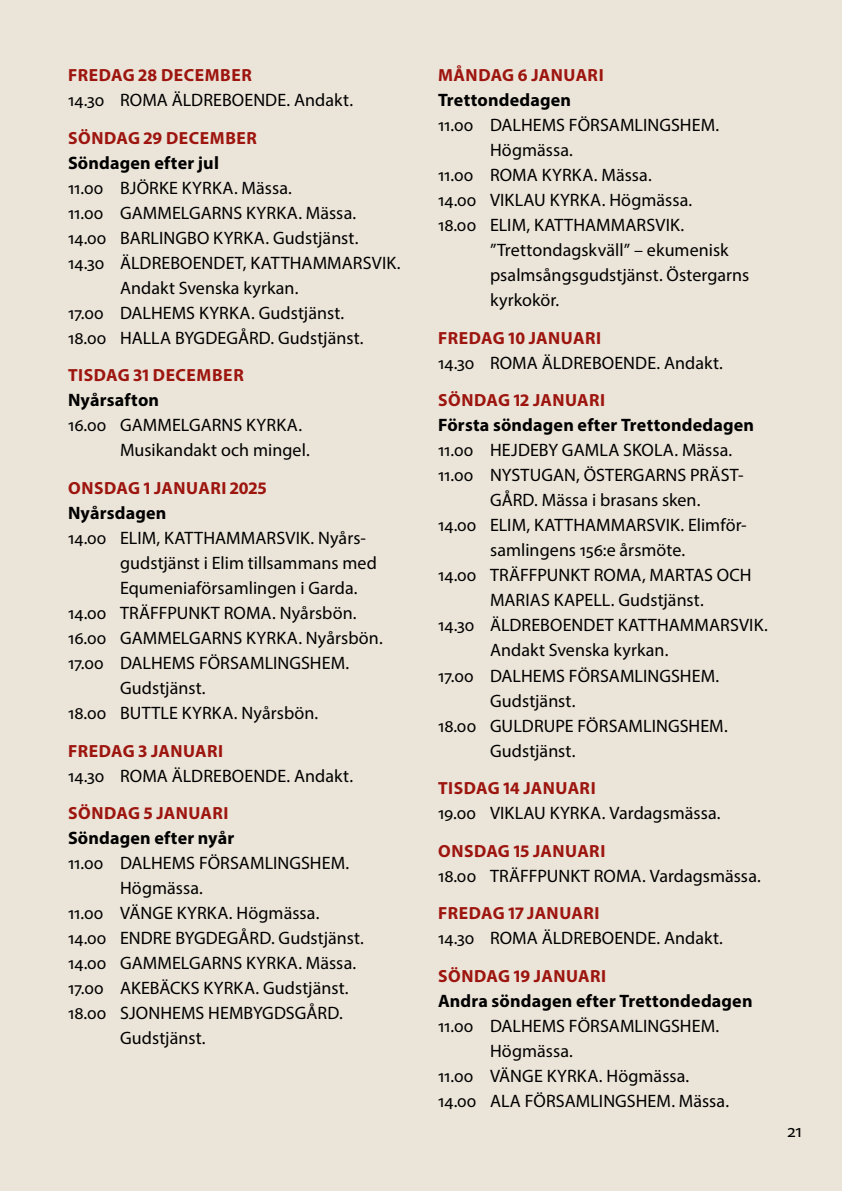
<style>
.page{position:relative;width:842px;height:1191px;background:#ebe4d8}
.page>*{position:absolute;margin:0;border:0;box-sizing:border-box;transform-origin:0 0}
.t1{font:18.4px "Myriad Pro";color:#000}
.t2{font:18px/25px "Myriad Pro";letter-spacing:.005em;color:#000}
.t3{font:700 18px "Myriad Pro";letter-spacing:.01em;color:#000}
.t4{font:700 17.6px "Myriad Pro";letter-spacing:.025em;color:#9d150f}
</style>
<div class="page">
<p class="t4" style="left:68px;top:64px;width:185px">FREDAG 28 DECEMBER</p>
<p class="t2" style="left:68px;top:87px;width:287px">14.30 ROMA ÄLDREBOENDE. Andakt.</p>
<p class="t4" style="left:68px;top:126px;width:190px">SÖNDAG 29 DECEMBER</p>
<p class="t3" style="left:68px;top:151px;width:152px">Söndagen efter jul</p>
<p class="t2" style="left:68px;top:175px;width:225px">11.00 BJÖRKE KYRKA. Mässa.</p>
<p class="t2" style="left:68px;top:200px;width:290px">11.00 GAMMELGARNS KYRKA. Mässa.</p>
<p class="t2" style="left:68px;top:225px;width:292px">14.00 BARLINGBO KYRKA. Gudstjänst.</p>
<p class="t2" style="left:68px;top:250px;width:334px">14.30 ÄLDREBOENDET, KATTHAMMARSVIK.</p>
<p class="t2" style="left:120px;top:275px;width:180px">Andakt Svenska kyrkan.</p>
<p class="t2" style="left:68px;top:300px;width:278px">17.00 DALHEMS KYRKA. Gudstjänst.</p>
<p class="t2" style="left:68px;top:325px;width:297px">18.00 HALLA BYGDEGÅRD. Gudstjänst.</p>
<p class="t4" style="left:68px;top:364px;width:177px">TISDAG 31 DECEMBER</p>
<p class="t3" style="left:68px;top:388px;width:93px">Nyårsafton</p>
<p class="t2" style="left:120px;top:412px;width:191px;text-indent:-52px">16.00 GAMMELGARNS KYRKA.<br>Musikandakt och mingel.</p>
<p class="t4" style="left:68px;top:476px;width:200px">ONSDAG 1 JANUARI 2025</p>
<p class="t3" style="left:68px;top:501px;width:100px">Nyårsdagen</p>
<p class="t2" style="left:68px;top:525px;width:300px">14.00 ELIM, KATTHAMMARSVIK. Nyårs-</p>
<p class="t2" style="left:120px;top:550px;width:258px">gudstjänst i Elim tillsammans med</p>
<p class="t2" style="left:120px;top:575px;width:239px">Equmeniaförsamlingen i Garda.</p>
<p class="t2" style="left:68px;top:600px;width:290px">14.00 TRÄFFPUNKT ROMA. Nyårsbön.</p>
<p class="t2" style="left:68px;top:625px;width:316px">16.00 GAMMELGARNS KYRKA. Nyårsbön.</p>
<p class="t2" style="left:68px;top:650px;width:283px">17.00 DALHEMS FÖRSAMLINGSHEM.</p>
<p class="t2" style="left:120px;top:675px;width:87px">Gudstjänst.</p>
<p class="t2" style="left:68px;top:700px;width:252px">18.00 BUTTLE KYRKA. Nyårsbön.</p>
<p class="t4" style="left:68px;top:739px;width:157px">FREDAG 3 JANUARI</p>
<p class="t2" style="left:68px;top:762px;width:287px">14.30 ROMA ÄLDREBOENDE. Andakt.</p>
<p class="t4" style="left:68px;top:801px;width:162px">SÖNDAG 5 JANUARI</p>
<p class="t3" style="left:68px;top:826px;width:168px">Söndagen efter nyår</p>
<p class="t2" style="left:68px;top:850px;width:283px">11.00 DALHEMS FÖRSAMLINGSHEM.</p>
<p class="t2" style="left:120px;top:875px;width:84px">Högmässa.</p>
<p class="t2" style="left:68px;top:900px;width:253px">11.00 VÄNGE KYRKA. Högmässa.</p>
<p class="t2" style="left:68px;top:925px;width:297px">14.00 ENDRE BYGDEGÅRD. Gudstjänst.</p>
<p class="t2" style="left:68px;top:950px;width:290px">14.00 GAMMELGARNS KYRKA. Mässa.</p>
<p class="t2" style="left:68px;top:975px;width:282px">17.00 AKEBÄCKS KYRKA. Gudstjänst.</p>
<p class="t2" style="left:68px;top:1000px;width:276px">18.00 SJONHEMS HEMBYGDSGÅRD.</p>
<p class="t2" style="left:120px;top:1025px;width:87px">Gudstjänst.</p>
<p class="t4" style="left:438px;top:64px;width:167px">MÅNDAG 6 JANUARI</p>
<p class="t3" style="left:438px;top:88px;width:135px">Trettondedagen</p>
<p class="t2" style="left:438px;top:112px;width:283px">11.00 DALHEMS FÖRSAMLINGSHEM.</p>
<p class="t2" style="left:490px;top:137px;width:84px">Högmässa.</p>
<p class="t2" style="left:438px;top:162px;width:215px">11.00 ROMA KYRKA. Mässa.</p>
<p class="t2" style="left:438px;top:187px;width:256px">14.00 VIKLAU KYRKA. Högmässa.</p>
<p class="t2" style="left:438px;top:212px;width:248px">18.00 ELIM, KATTHAMMARSVIK.</p>
<p class="t2" style="left:490px;top:237px;width:240px">”Trettondagskväll” – ekumenisk</p>
<p class="t2" style="left:490px;top:262px;width:261px">psalmsångsgudstjänst. Östergarns</p>
<p class="t2" style="left:490px;top:287px;width:71px">kyrkokör.</p>
<p class="t4" style="left:438px;top:326px;width:164px">FREDAG 10 JANUARI</p>
<p class="t2" style="left:438px;top:350px;width:287px">14.30 ROMA ÄLDREBOENDE. Andakt.</p>
<p class="t4" style="left:438px;top:389px;width:169px">SÖNDAG 12 JANUARI</p>
<p class="t3" style="left:438px;top:413px;width:318px">Första söndagen efter Trettondedagen</p>
<p class="t2" style="left:438px;top:437px;width:296px">11.00 HEJDEBY GAMLA SKOLA. Mässa.</p>
<p class="t2" style="left:438px;top:462px;width:307px">11.00 NYSTUGAN, ÖSTERGARNS PRÄST-</p>
<p class="t2" style="left:490px;top:487px;width:212px">GÅRD. Mässa i brasans sken.</p>
<p class="t2" style="left:438px;top:512px;width:310px">14.00 ELIM, KATTHAMMARSVIK. Elimför-</p>
<p class="t2" style="left:490px;top:537px;width:197px">samlingens 156:e årsmöte.</p>
<p class="t2" style="left:438px;top:562px;width:315px">14.00 TRÄFFPUNKT ROMA, MARTAS OCH</p>
<p class="t2" style="left:490px;top:587px;width:215px">MARIAS KAPELL. Gudstjänst.</p>
<p class="t2" style="left:438px;top:612px;width:331px">14.30 ÄLDREBOENDET KATTHAMMARSVIK.</p>
<p class="t2" style="left:490px;top:637px;width:180px">Andakt Svenska kyrkan.</p>
<p class="t2" style="left:438px;top:662px;width:283px">17.00 DALHEMS FÖRSAMLINGSHEM.</p>
<p class="t2" style="left:490px;top:687px;width:87px">Gudstjänst.</p>
<p class="t2" style="left:438px;top:712px;width:291px">18.00 GULDRUPE FÖRSAMLINGSHEM.</p>
<p class="t2" style="left:490px;top:737px;width:87px">Gudstjänst.</p>
<p class="t4" style="left:438px;top:776px;width:159px">TISDAG 14 JANUARI</p>
<p class="t2" style="left:438px;top:800px;width:284px">19.00 VIKLAU KYRKA. Vardagsmässa.</p>
<p class="t4" style="left:438px;top:839px;width:169px">ONSDAG 15 JANUARI</p>
<p class="t2" style="left:438px;top:862px;width:324px">18.00 TRÄFFPUNKT ROMA. Vardagsmässa.</p>
<p class="t4" style="left:438px;top:901px;width:163px">FREDAG 17 JANUARI</p>
<p class="t2" style="left:438px;top:925px;width:287px">14.30 ROMA ÄLDREBOENDE. Andakt.</p>
<p class="t4" style="left:438px;top:964px;width:169px">SÖNDAG 19 JANUARI</p>
<p class="t3" style="left:438px;top:988px;width:316px">Andra söndagen efter Trettondedagen</p>
<p class="t2" style="left:438px;top:1012px;width:283px">11.00 DALHEMS FÖRSAMLINGSHEM.</p>
<p class="t2" style="left:490px;top:1037px;width:84px">Högmässa.</p>
<p class="t2" style="left:438px;top:1062px;width:253px">11.00 VÄNGE KYRKA. Högmässa.</p>
<p class="t2" style="left:438px;top:1087px;width:293px">14.00 ALA FÖRSAMLINGSHEM. Mässa.</p>
<p class="t1" style="left:787px;top:1119px;width:16px">21</p>
</div>
